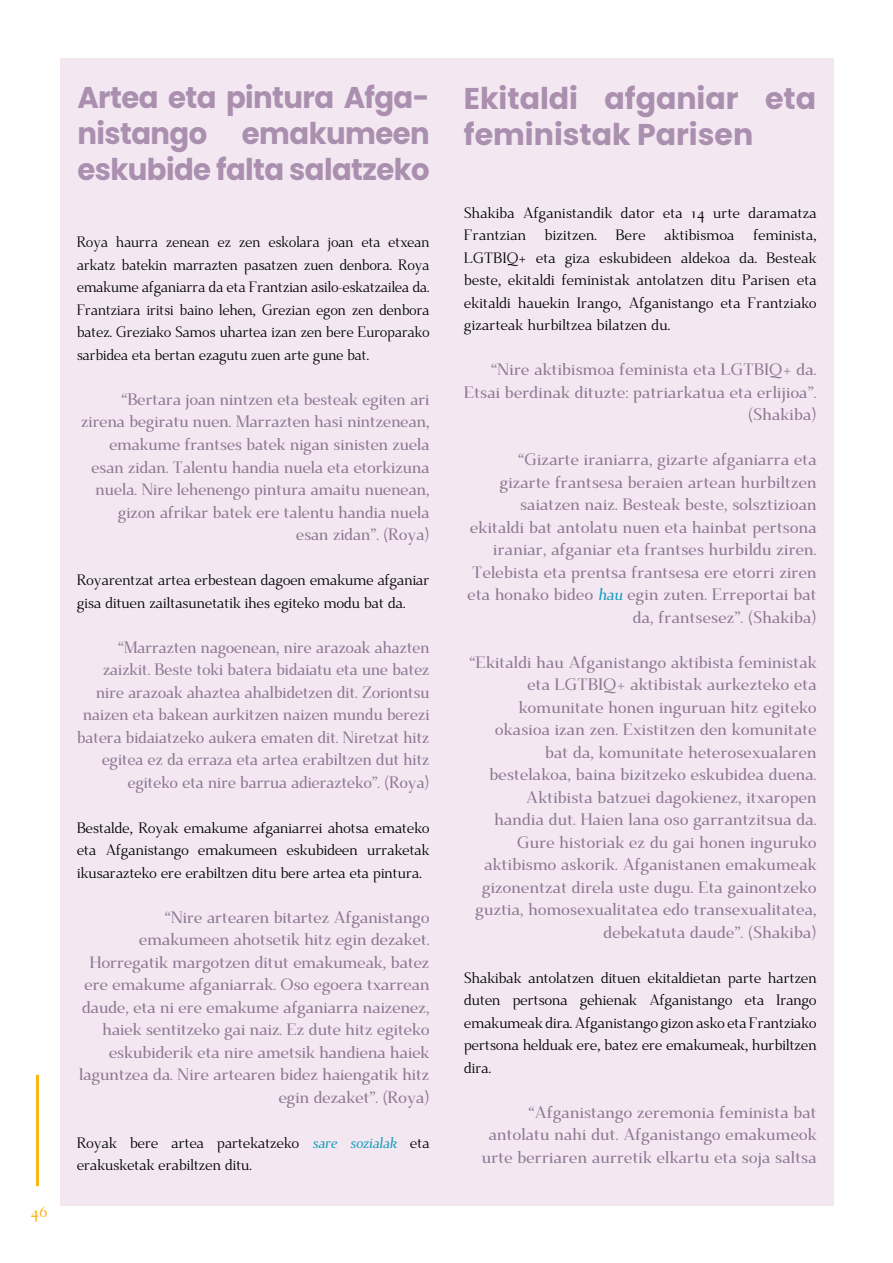
<style>
.page{position:relative;width:893px;height:1263px;background:#fff}
.page>*{position:absolute;margin:0;border:0;box-sizing:border-box;transform-origin:0 0}
.t1{font:700 30px/36px "Poppins";letter-spacing:-.02em;color:#ab8faf;text-align:justify}
.t2{font:700 30px/36px "Poppins";color:#ab8faf}
.t3{font:700 16.5px/22.5px "Dehuti Alt";letter-spacing:-.02em;color:#8f7893;text-align:right}
.t4{font:700 16.5px/22.5px "Dehuti Alt";letter-spacing:-.02em;color:#8f7893;text-align:right;scale:.96 1}
.t5{font:15px/22.5px "Dehuti Alt";letter-spacing:-.03em;color:#000;text-align:justify}
.t6{font:700 15px "Dehuti Alt";color:#fab519}
.s1{font-weight:700;font-style:italic;color:#189dbc}
.s2{font-style:italic;color:#189dbc}
</style>
<div class="page">
<hr style="left:36px;top:1075px;width:3px;height:111px;background:#fab519">
<div style="left:60px;top:58px;width:773px;height:1148px;background:#f3e8f2"></div>
<p class="t6" style="left:30px;top:1203px;width:19px">46</p>
<h1 class="t1" style="left:77px;top:80px;width:354px">Artea eta pintura Afga&shy;nistango emakumeen eskubide falta salatzeko</h1>
<h1 class="t2" style="left:464px;top:81px;width:354px">Ekitaldi afganiar eta feministak Parisen</h1>
<p class="t5" style="left:77px;top:231px;width:354px">Roya haurra zenean ez zen eskolara joan eta etxean arkatz batekin marrazten pasatzen zuen denbora. Roya emakume afganiarra da eta Frantzian asilo-eskatzailea da.<br>Frantziara iritsi baino lehen, Grezian egon zen denbora batez. Greziako Samos uhartea izan zen bere Europarako sarbidea eta bertan ezagutu zuen arte gune bat.</p>
<p class="t3" style="left:81px;top:388px;width:350px">“Bertara joan nintzen eta besteak egiten ari zirena begiratu nuen. Marrazten hasi nintzenean, emakume frantses batek nigan sinisten zuela esan zidan. Talentu handia nuela eta etorkizuna nuela. Nire lehenengo pintura amaitu nuenean, gizon afrikar batek ere talentu handia nuela<br>esan zidan”. (Roya)</p>
<p class="t5" style="left:77px;top:569px;width:354px">Royarentzat artea erbestean dagoen emakume afganiar gisa dituen zailtasunetatik ihes egiteko modu bat da.</p>
<p class="t4" style="left:77px;top:635px;width:369px">“Marrazten nagoenean, nire arazoak ahazten zaizkit. Beste toki batera bidaiatu eta une batez nire arazoak ahaztea ahalbidetzen dit. Zoriontsu naizen eta bakean aurkitzen naizen mundu berezi batera bidaiatzeko aukera ematen dit. Niretzat hitz egitea ez da erraza eta artea erabiltzen dut hitz egiteko eta nire barrua adierazteko”. (Roya)</p>
<p class="t5" style="left:77px;top:816px;width:354px">Bestalde, Royak emakume afganiarrei ahotsa emateko eta Afganistango emakumeen eskubideen urraketak ikusarazteko ere erabiltzen ditu bere artea eta pintura.</p>
<p class="t3" style="left:79px;top:905px;width:352px">“Nire artearen bitartez Afganistango emakumeen ahotsetik hitz egin dezaket.<br>Horregatik margotzen ditut emakumeak, batez ere emakume afganiarrak. Oso egoera txarrean daude, eta ni ere emakume afganiarra naizenez, haiek sentitzeko gai naiz. Ez dute hitz egiteko eskubiderik eta nire ametsik handiena haiek laguntzea da. Nire artearen bidez haiengatik hitz egin dezaket”. (Roya)</p>
<p class="t5" style="left:77px;top:1131px;width:354px">Royak bere artea partekatzeko <span class="s1">sare sozialak</span> eta erakusketak erabiltzen ditu.</p>
<p class="t5" style="left:464px;top:201px;width:354px">Shakiba Afganistandik dator eta 14 urte daramatza Frantzian bizitzen. Bere aktibismoa feminista, LGTBIQ+ eta giza eskubideen aldekoa da. Besteak beste, ekitaldi feministak antolatzen ditu Parisen eta ekitaldi hauekin Irango, Afganistango eta Frantziako gizarteak hurbiltzea bilatzen du.</p>
<p class="t3" style="left:464px;top:358px;width:354px">“Nire aktibismoa feminista eta LGTBIQ+ da.<br>Etsai berdinak dituzte: patriarkatua eta erlijioa”. (Shakiba)</p>
<p class="t3" style="left:467px;top:448px;width:351px">“Gizarte iraniarra, gizarte afganiarra eta gizarte frantsesa beraien artean hurbiltzen saiatzen naiz. Besteak beste, solsztizioan ekitaldi bat antolatu nuen eta hainbat pertsona iraniar, afganiar eta frantses hurbildu ziren.<br>Telebista eta prentsa frantsesa ere etorri ziren eta honako bideo <span class="s2">hau</span> egin zuten. Erreportai bat da, frantsesez”. (Shakiba)</p>
<p class="t3" style="left:469px;top:651px;width:349px">“Ekitaldi hau Afganistango aktibista feministak eta LGTBIQ+ aktibistak aurkezteko eta komunitate honen inguruan hitz egiteko okasioa izan zen. Existitzen den komunitate bat da, komunitate heterosexualaren bestelakoa, baina bizitzeko eskubidea duena.<br>Aktibista batzuei dagokienez, itxaropen<br>handia dut. Haien lana oso garrantzitsua da.<br>Gure historiak ez du gai honen inguruko aktibismo askorik. Afganistanen emakumeak gizonentzat direla uste dugu. Eta gainontzeko guztia, homosexualitatea edo transexualitatea, debekatuta daude”. (Shakiba)</p>
<p class="t5" style="left:464px;top:966px;width:354px">Shakibak antolatzen dituen ekitaldietan parte hartzen duten pertsona gehienak Afganistango eta Irango emakumeak dira. Afganistango gizon asko eta Frantziako pertsona helduak ere, batez ere emakumeak, hurbiltzen dira.</p>
<p class="t3" style="left:481px;top:1101px;width:337px">“Afganistango zeremonia feminista bat antolatu nahi dut. Afganistango emakumeok urte berriaren aurretik elkartu eta soja saltsa</p>
</div>
